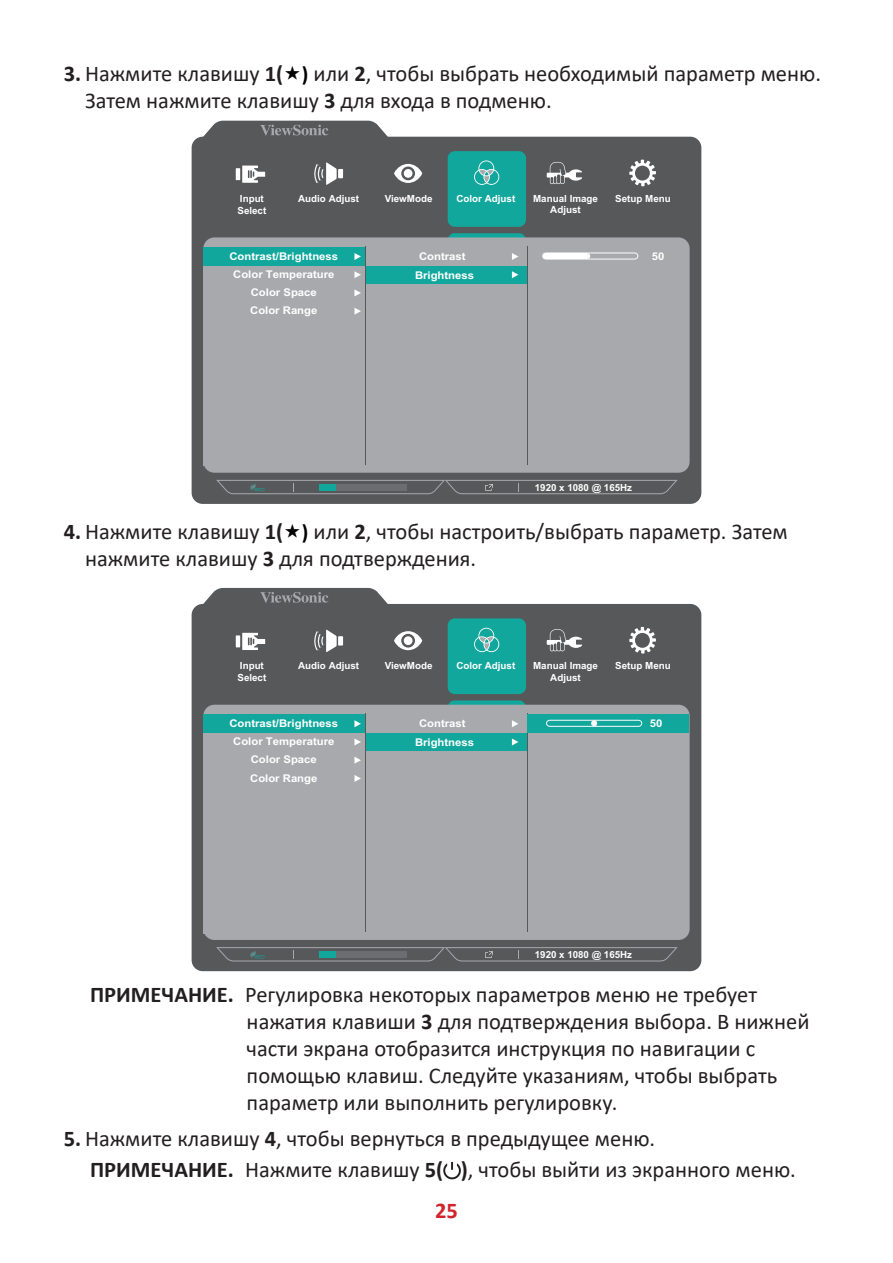
<style>
.page{position:relative;width:893px;height:1263px;background:#fff}
.page>*{position:absolute;margin:0;border:0;box-sizing:border-box;transform-origin:0 0}
.t1{font:22.5px/27px "Calibri";color:#231f20}
.t2{font:700 22.5px "Calibri";color:#d1232a}
.t3{font:700 10.65px/18.3px "Arial";color:#fff;text-align:center;scale:1.06 1}
.t4{font:700 9.75px/11.7px "Arial";color:#fff}
.s1{font-weight:700}
.s2{font-weight:700;font-size:21px;color:#000}
</style>
<div class="page">
<div style="left:192px;top:137px;width:509px;height:367px;background:#57585a;border-radius:11px"></div>
<svg style="left:449px;top:233px;width:76px;height:4px"></svg>
<div style="left:203px;top:237px;width:487px;height:236px;background:#a8a9ad;border-radius:11px"></div>
<div style="left:448px;top:151px;width:78px;height:76px;background:#12a79d;border-radius:7px"></div>
<svg style="left:354px;top:308px;width:7px;height:7px"></svg>
<svg style="left:354px;top:289px;width:7px;height:7px"></svg>
<div style="left:366px;top:266px;width:161px;height:18px;background:#12a79d"></div>
<svg style="left:354px;top:271px;width:7px;height:7px"></svg>
<div style="left:203px;top:247px;width:162px;height:19px;background:#12a79d"></div>
<svg style="left:354px;top:253px;width:7px;height:7px"></svg>
<svg style="left:512px;top:253px;width:6px;height:7px"></svg>
<svg style="left:512px;top:271px;width:6px;height:7px"></svg>
<div style="left:203px;top:448px;width:162px;height:18px;background:#a8a9ad"></div>
<hr style="left:527px;top:246px;width:1px;height:219px;background:#57585a">
<hr style="left:365px;top:246px;width:1px;height:219px;background:#57585a">
<svg style="left:216px;top:480px;width:462px;height:14px"></svg>
<svg style="left:198px;top:121px;width:195px;height:17px"></svg>
<svg style="left:542px;top:252px;width:96px;height:8px"></svg>
<div style="left:543px;top:253px;width:47px;height:6px;background:#fff;border-radius:3px"></div>
<svg style="left:629px;top:160px;width:27px;height:26px"></svg>
<svg style="left:474px;top:160px;width:25px;height:25px"></svg>
<svg style="left:394px;top:164px;width:28px;height:19px"></svg>
<div style="left:404px;top:169px;width:8px;height:9px;background:#fff;border-radius:50%"></div>
<svg style="left:547px;top:162px;width:35px;height:22px"></svg>
<hr style="left:236px;top:168px;width:4px;height:12px;background:#fff">
<svg style="left:242px;top:166px;width:23px;height:17px"></svg>
<div style="left:338px;top:169px;width:5px;height:9px;background:#fff"></div>
<svg style="left:314px;top:162px;width:23px;height:23px"></svg>
<div style="left:192px;top:604px;width:509px;height:367px;background:#57585a;border-radius:11px"></div>
<svg style="left:448px;top:700px;width:78px;height:5px"></svg>
<div style="left:203px;top:705px;width:487px;height:235px;background:#a8a9ad;border-radius:11px"></div>
<div style="left:448px;top:618px;width:78px;height:76px;background:#12a79d;border-radius:7px"></div>
<svg style="left:354px;top:775px;width:7px;height:7px"></svg>
<svg style="left:354px;top:757px;width:7px;height:7px"></svg>
<div style="left:366px;top:733px;width:161px;height:18px;background:#12a79d"></div>
<svg style="left:354px;top:738px;width:7px;height:7px"></svg>
<div style="left:203px;top:715px;width:162px;height:18px;background:#12a79d"></div>
<svg style="left:354px;top:720px;width:7px;height:7px"></svg>
<svg style="left:512px;top:720px;width:6px;height:7px"></svg>
<svg style="left:512px;top:738px;width:6px;height:7px"></svg>
<div style="left:203px;top:915px;width:162px;height:18px;background:#a8a9ad"></div>
<hr style="left:527px;top:713px;width:1px;height:219px;background:#57585a">
<hr style="left:365px;top:713px;width:1px;height:219px;background:#57585a">
<svg style="left:216px;top:947px;width:462px;height:14px"></svg>
<svg style="left:198px;top:588px;width:190px;height:17px"></svg>
<div style="left:528px;top:715px;width:161px;height:18px;background:#12a79d"></div>
<svg style="left:546px;top:720px;width:96px;height:7px"></svg>
<svg style="left:629px;top:627px;width:27px;height:26px"></svg>
<svg style="left:474px;top:628px;width:25px;height:24px"></svg>
<svg style="left:394px;top:631px;width:28px;height:19px"></svg>
<div style="left:404px;top:636px;width:8px;height:9px;background:#fff;border-radius:50%"></div>
<svg style="left:547px;top:629px;width:35px;height:22px"></svg>
<hr style="left:236px;top:635px;width:4px;height:12px;background:#fff">
<svg style="left:242px;top:633px;width:23px;height:17px"></svg>
<div style="left:338px;top:636px;width:5px;height:9px;background:#fff"></div>
<svg style="left:314px;top:629px;width:23px;height:23px"></svg>
<svg style="left:443px;top:1162px;width:18px;height:17px"></svg>
<p class="t1" style="left:85px;top:59px;width:738px;text-indent:-21px"><span class="s1">3.</span> Нажмите клавишу <span class="s1">1(</span> <span class="s2">)</span> или <span class="s1">2</span>, чтобы выбрать необходимый параметр меню.<br>Затем нажмите клавишу <span class="s1">3</span> для входа в подменю.</p>
<p class="t4" style="left:237px;top:193px;width:30px">Input<br>Select</p>
<p class="t4" style="left:298px;top:193px;width:63px">Audio Adjust</p>
<p class="t3" style="left:229px;top:247px;width:104px">Contrast/Brightness<br>Color Temperature<br>Color Space<br>Color Range</p>
<p class="t4" style="left:385px;top:193px;width:49px">ViewMode</p>
<p class="t4" style="left:456px;top:193px;width:60px">Color Adjust</p>
<p class="t4" style="left:533px;top:192px;width:66px">Manual Image</p>
<p class="t4" style="left:615px;top:193px;width:57px">Setup Menu</p>
<p class="t4" style="left:550px;top:204px;width:32px">Adjust</p>
<p class="t3" style="left:415px;top:246px;width:57px;line-height:19.2px">Contrast<br>Brightness</p>
<p class="t3" style="left:652px;top:247px;width:13px">50</p>
<p class="t4" style="left:535px;top:481px;width:99px">1920 x 1080 @ 165Hz</p>
<p class="t1" style="left:85px;top:518px;width:704px;text-indent:-21px"><span class="s1">4.</span> Нажмите клавишу <span class="s1">1(</span> <span class="s2">)</span> или <span class="s1">2</span>, чтобы настроить/выбрать параметр. Затем нажмите клавишу <span class="s1">3</span> для подтверждения.</p>
<p class="t4" style="left:237px;top:660px;width:30px">Input<br>Select</p>
<p class="t4" style="left:298px;top:660px;width:63px">Audio Adjust</p>
<p class="t3" style="left:229px;top:714px;width:104px">Contrast/Brightness<br>Color Temperature<br>Color Space<br>Color Range</p>
<p class="t4" style="left:385px;top:660px;width:49px">ViewMode</p>
<p class="t4" style="left:456px;top:660px;width:60px">Color Adjust</p>
<p class="t4" style="left:533px;top:660px;width:66px">Manual Image</p>
<p class="t4" style="left:615px;top:660px;width:57px">Setup Menu</p>
<p class="t4" style="left:550px;top:671px;width:32px">Adjust</p>
<p class="t3" style="left:415px;top:714px;width:57px;line-height:19.2px">Contrast<br>Brightness</p>
<p class="t3" style="left:650px;top:714px;width:13px">50</p>
<p class="t4" style="left:535px;top:949px;width:99px">1920 x 1080 @ 165Hz</p>
<p class="t1" style="left:247px;top:981px;width:564px;text-indent:-156px"><span class="s1">ПРИМЕЧАНИЕ.</span> Регулировка некоторых параметров меню не требует нажатия клавиши <span class="s1">3</span> для подтверждения выбора. В нижней части экрана отобразится инструкция по навигации с помощью клавиш. Следуйте указаниям, чтобы выбрать параметр или выполнить регулировку.</p>
<p class="t1" style="left:90px;top:1122px;width:707px;line-height:31.2px;text-indent:-26px"><span class="s1">5.</span> Нажмите клавишу <span class="s1">4</span>, чтобы вернуться в предыдущее меню.<br><span class="s1">ПРИМЕЧАНИЕ.</span> Нажмите клавишу <span class="s1">5( )</span>, чтобы выйти из экранного меню.</p>
<p class="t2" style="left:435px;top:1194px;width:24px">25</p>
</div>
